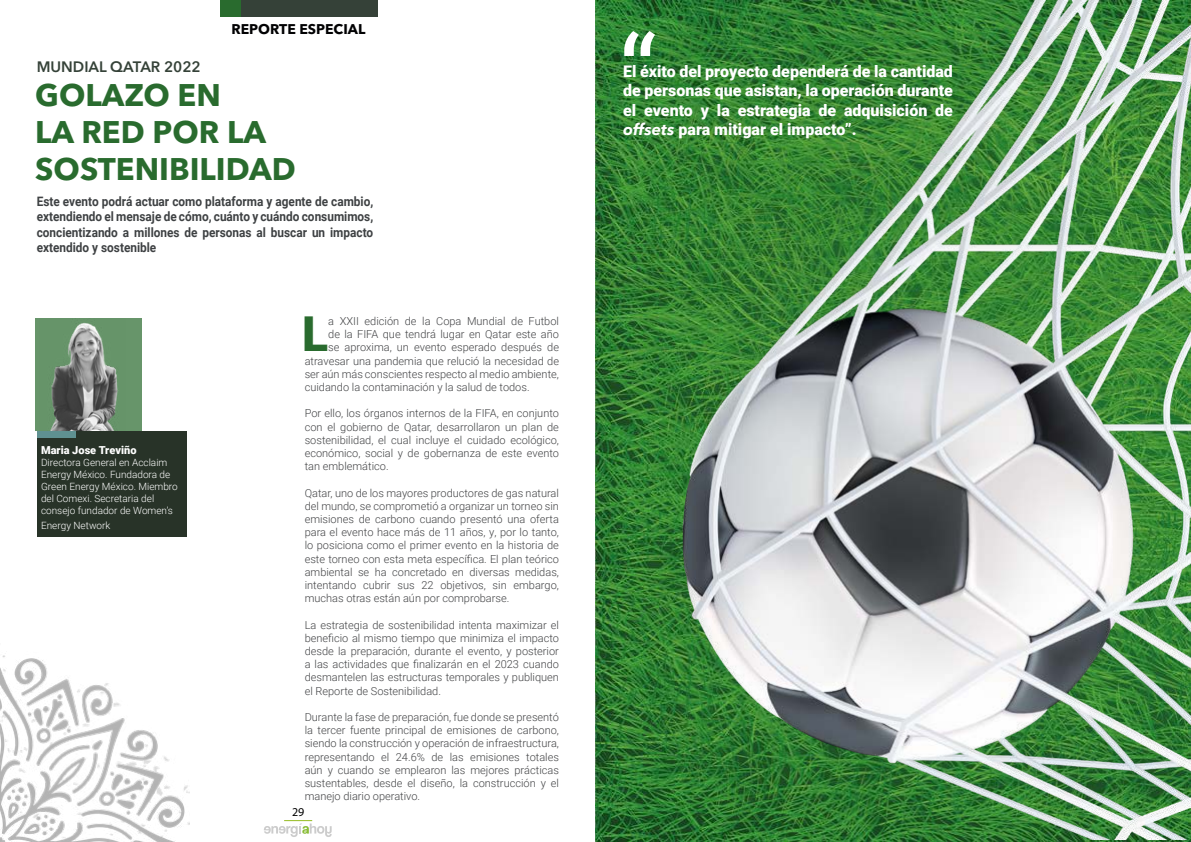
<style>
.page{position:relative;width:1191px;height:842px;background:#fff}
.page>*{position:absolute;margin:0;border:0;box-sizing:border-box;transform-origin:0 0}
.t1{font:106px "Roboto";color:#fff}
.t2{font:900 48.1px "Roboto";color:#296b2e}
.t3{font:700 31px/37.2px "Avenir Next LT Pro";color:#296b2e}
.t4{font:900 16px/19.2px "Roboto";color:#fff;text-align:justify}
.t5{font:600 15px "Avenir Next LT Pro";color:#354238}
.t6{font:700 14px "Avenir Next LT Pro";color:#020203}
.t7{font:700 13px/15.6px "Roboto";color:#3e4143;text-align:justify;scale:.91 1}
.t8{font:12px "Myriad Pro";color:#000}
.t9{font:300 11px/13.2px "Roboto";color:#424345;text-align:justify}
.t10{font:900 11px "Roboto";color:#fff}
.t11{font:300 10px/12px "Roboto";color:#fff}
.s1{font-family:"Avenir Next LT Pro";font-weight:700;font-style:italic}
</style>
<div class="page">
<img style="left:595px;top:0;width:596px;height:842px">
<img style="left:646px;top:0;width:545px;height:840px">
<div style="left:35px;top:318px;width:107px;height:113px;background:#669469"></div>
<div style="left:231px;top:0;width:147px;height:17px;background:#354138"></div>
<div style="left:220px;top:0;width:20px;height:17px;background:#296b2e"></div>
<img style="left:50px;top:323px;width:68px;height:108px">
<div style="left:37px;top:431px;width:149px;height:105px;background:#283328"></div>
<div style="left:37px;top:431px;width:39px;height:7px;background:#5f9191"></div>
<svg style="left:264px;top:820px;width:68px;height:17px"></svg>
<img style="left:0;top:655px;width:189px;height:187px">
<h3 class="t5" style="left:37px;top:58px;width:166px">MUNDIAL QATAR 2022</h3>
<p class="t6" style="left:231px;top:20px;width:135px">REPORTE ESPECIAL</p>
<h3 class="t3" style="left:35px;top:76px;width:262px">GOLAZO EN<br>LA RED POR LA<br>SOSTENIBILIDAD</h3>
<p class="t7" style="left:37px;top:193px;width:371px">Este evento podrá actuar como plataforma y agente de cambio, extendiendo el mensaje de cómo, cuánto y cuándo consumimos, concientizando a millones de personas al buscar un impacto extendido y sostenible</p>
<p class="t10" style="left:41px;top:443px;width:97px">Maria Jose Treviño</p>
<p class="t11" style="left:41px;top:456px;width:138px">Directora General en Acclaim<br>Energy México. Fundadora de<br>Green Energy México. Miembro del Comexi. Secretaria del consejo fundador de Women’s</p>
<p class="t11" style="left:41px;top:519px;width:71px">Energy Network</p>
<h2 class="t2" style="left:302px;top:301px;width:28px">L</h2>
<p class="t9" style="left:328px;top:314px;width:232px">a XXII edición de la Copa Mundial de Futbol</p>
<p class="t9" style="left:328px;top:327px;width:232px">de la FIFA que tendrá lugar en Qatar este año</p>
<p class="t9" style="left:328px;top:340px;width:232px">se aproxima, un evento esperado después de</p>
<p class="t9" style="left:305px;top:354px;width:256px">atravesar una pandemia que relució la necesidad de</p>
<p class="t9" style="left:305px;top:367px;width:256px">ser aún más conscientes respecto al medio ambiente,</p>
<p class="t9" style="left:305px;top:380px;width:226px">cuidando la contaminación y la salud de todos.</p>
<p class="t9" style="left:305px;top:406px;width:256px">Por ello, los órganos internos de la FIFA, en conjunto con el gobierno de Qatar, desarrollaron un plan de sostenibilidad, el cual incluye el cuidado ecológico, económico, social y de gobernanza de este evento tan emblemático.</p>
<p class="t9" style="left:305px;top:486px;width:256px">Qatar, uno de los mayores productores de gas natural del mundo, se comprometió a organizar un torneo sin emisiones de carbono cuando presentó una oferta para el evento hace más de 11 años, y, por lo tanto, lo posiciona como el primer evento en la historia de este torneo con esta meta específica. El plan teórico ambiental se ha concretado en diversas medidas, intentando cubrir sus 22 objetivos, sin embargo, muchas otras están aún por comprobarse.</p>
<p class="t9" style="left:305px;top:618px;width:256px">La estrategia de sostenibilidad intenta maximizar el beneficio al mismo tiempo que minimiza el impacto desde la preparación, durante el evento, y posterior a las actividades que finalizarán en el 2023 cuando desmantelen las estructuras temporales y publiquen el Reporte de Sostenibilidad.</p>
<p class="t9" style="left:305px;top:710px;width:256px">Durante la fase de preparación, fue donde se presentó la tercer fuente principal de emisiones de carbono, siendo la construcción y operación de infraestructura, representando el 24.6% de las emisiones totales aún y cuando se emplearon las mejores prácticas sustentables, desde el diseño, la construcción y el manejo diario operativo.</p>
<p class="t8" style="left:292px;top:804px;width:14px">29</p>
<h1 class="t1" style="left:619px;top:0;width:39px">“</h1>
<h3 class="t4" style="left:623px;top:61px;width:331px">El éxito del proyecto dependerá de la cantidad de personas que asistan, la operación durante el evento y la estrategia de adquisición de <span class="s1">offsets</span> para mitigar el impacto”.</h3>
</div>
